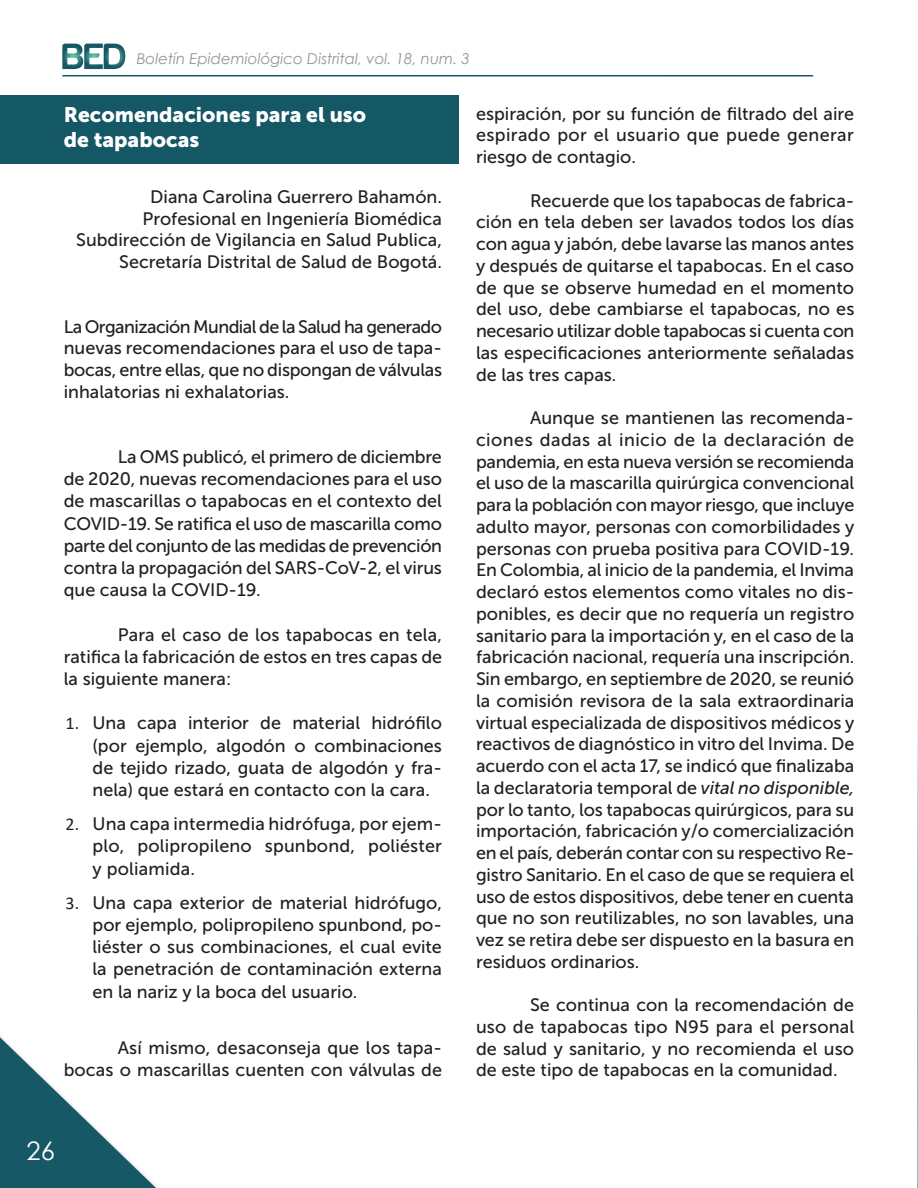
<style>
.page{position:relative;width:918px;height:1188px;background:#fff}
.page>*{position:absolute;margin:0;border:0;box-sizing:border-box;transform-origin:0 0}
.t1{font:25.5px "Century Gothic";color:#fff}
.t2{font:21px/25.2px "Museo Sans 900";color:#fff}
.t3{font:18px/21.8px "Museo Sans 500";color:#231f20;text-align:justify}
.t4{font:italic 15px "Century Gothic";color:#939598}
.s1{font-family:"Calibri"}
.s2{font-style:italic}
</style>
<div class="page">
<hr style="left:62px;top:75px;width:751px;height:2px;background:#145765">
<svg style="left:62px;top:44px;width:63px;height:25px"></svg>
<svg style="left:0;top:1037px;width:156px;height:151px"></svg>
<div style="left:0;top:96px;width:459px;height:68px;background:#145765"></div>
<img style="left:917px;top:719px;width:1px;height:469px">
<p class="t4" style="left:137px;top:48px;width:334px">Boletín Epidemiológico Distrital, vol. 18, num. 3</p>
<p class="t2" style="left:64px;top:102px;width:304px">Recomendaciones para el uso de tapabocas</p>
<p class="t3" style="left:76px;top:186px;width:367px;text-align:right">Diana Carolina Guerrero Bahamón.<br>Profesional en Ingeniería Biomédica Subdirección de Vigilancia en Salud Publica, Secretaría Distrital de Salud de Bogotá.</p>
<p class="t3" style="left:64px;top:316px;width:380px">La Organización Mundial de la Salud ha generado nuevas recomendaciones para el uso de tapa&shy;bocas, entre ellas, que no dispongan de válvulas inhalatorias ni exhalatorias.</p>
<p class="t3" style="left:64px;top:446px;width:380px;line-height:22.2px;text-indent:54px">La OMS publicó, el primero de diciembre de 2020, nuevas recomendaciones para el uso de mascarillas o tapabocas en el contexto del COVID-19. Se ratifica el uso de mascarilla como parte del conjunto de las medidas de prevención contra la propagación del SARS-CoV-2, el virus que causa la COVID-19.</p>
<p class="t3" style="left:64px;top:623px;width:380px;line-height:22.2px;text-indent:54px">Para el caso de los tapabocas en tela, ratifica la fabricación de estos en tres capas de la siguiente manera:</p>
<p class="t3" style="left:93px;top:712px;width:351px;line-height:22.2px;text-indent:-27px"><span class="s1">1.</span> Una capa interior de material hidrófilo (por ejemplo, algodón o combinaciones de tejido rizado, guata de algodón y fra&shy;nela) que estará en contacto con la cara.</p>
<p class="t3" style="left:93px;top:813px;width:351px;line-height:22.2px;text-indent:-27px"><span class="s1">2.</span> Una capa intermedia hidrófuga, por ejem&shy;plo, polipropileno spunbond, poliéster y poliamida.</p>
<p class="t3" style="left:93px;top:891px;width:351px;line-height:22.2px;text-indent:-27px"><span class="s1">3.</span> Una capa exterior de material hidrófugo, por ejemplo, polipropileno spunbond, po&shy;liéster o sus combinaciones, el cual evite la penetración de contaminación externa en la nariz y la boca del usuario.</p>
<p class="t3" style="left:64px;top:1037px;width:380px;line-height:22.2px;text-align:right">Así mismo, desaconseja que los tapa&shy;bocas o mascarillas cuenten con válvulas de</p>
<p class="t3" style="left:476px;top:103px;width:380px">espiración, por su función de filtrado del aire espirado por el usuario que puede generar riesgo de contagio.</p>
<p class="t3" style="left:476px;top:190px;width:380px;text-indent:54px">Recuerde que los tapabocas de fabrica&shy;ción en tela deben ser lavados todos los días con agua y jabón, debe lavarse las manos antes y después de quitarse el tapabocas. En el caso de que se observe humedad en el momento del uso, debe cambiarse el tapabocas, no es necesario utilizar doble tapabocas si cuenta con las especificaciones anteriormente señaladas de las tres capas.</p>
<p class="t3" style="left:476px;top:407px;width:380px;text-indent:54px">Aunque se mantienen las recomenda&shy;ciones dadas al inicio de la declaración de pandemia, en esta nueva versión se recomienda el uso de la mascarilla quirúrgica convencional para la población con mayor riesgo, que incluye adulto mayor, personas con comorbilidades y personas con prueba positiva para COVID-19.<br>En Colombia, al inicio de la pandemia, el Invima declaró estos elementos como vitales no dis&shy;ponibles, es decir que no requería un registro sanitario para la importación y, en el caso de la fabricación nacional, requería una inscripción.<br>Sin embargo, en septiembre de 2020, se reunió la comisión revisora de la sala extraordinaria virtual especializada de dispositivos médicos y reactivos de diagnóstico in vitro del Invima. De acuerdo con el acta 17, se indicó que finalizaba la declaratoria temporal de <span class="s2">vital no disponible, </span>por lo tanto, los tapabocas quirúrgicos, para su importación, fabricación y/o comercialización en el país, deberán contar con su respectivo Re&shy;gistro Sanitario. En el caso de que se requiera el uso de estos dispositivos, debe tener en cuenta que no son reutilizables, no son lavables, una vez se retira debe ser dispuesto en la basura en residuos ordinarios.</p>
<p class="t3" style="left:476px;top:994px;width:380px;text-indent:54px">Se continua con la recomendación de uso de tapabocas tipo N95 para el personal de salud y sanitario, y no recomienda el uso de este tipo de tapabocas en la comunidad.</p>
<h1 class="t1" style="left:27px;top:1133px;width:30px">26</h1>
</div>
